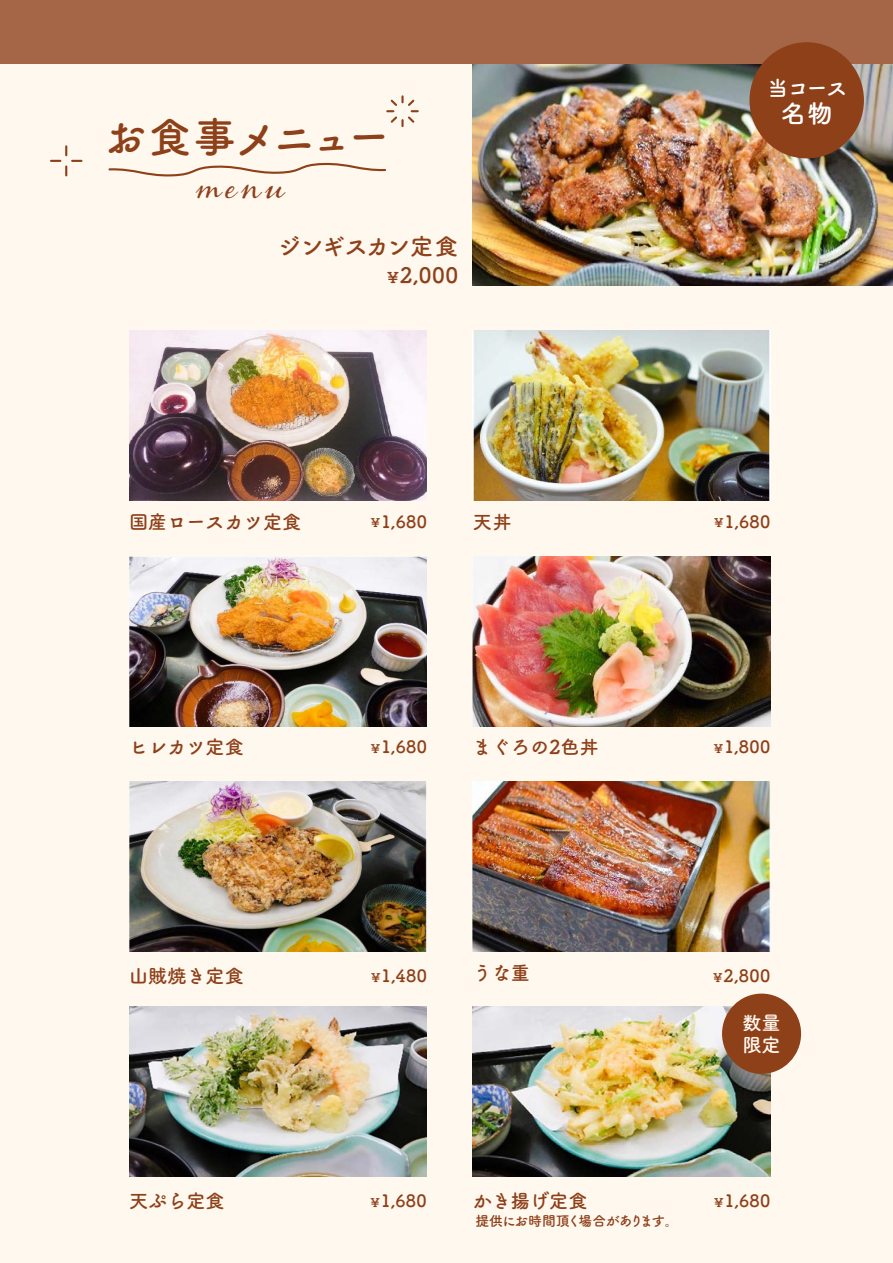
<style>
.page{position:relative;width:893px;height:1263px;background:#fff8ef}
.page>*{position:absolute;margin:0;border:0;box-sizing:border-box;transform-origin:0 0}
.t1{font:42.45px "Tsuku B Rd Gothic Std B";letter-spacing:-.065em;color:#8e4019}
.t2{font:37.2px "Alana";color:#8e4019}
.t3{font:25.5px "Tsuku B Rd Gothic Std B";color:#fff}
.t4{font:23.4px "Tsuku B Rd Gothic Std B";letter-spacing:-.04em;color:#8e4019}
.t5{font:21.3px "Tsuku B Rd Gothic Std B";color:#8e4019}
.t6{font:21.3px "Tsuku B Rd Gothic Std B";color:#fff}
.t7{font:19.2px "Tsuku B Rd Gothic Std B";color:#8e4019}
.t8{font:19.2px/22.4px "Tsuku B Rd Gothic Std B";color:#fff8ef}
.t9{font:16.95px "Tsuku B Rd Gothic Std B";letter-spacing:.025em;color:#8e4019}
.t10{font:13.8px "Tsuku B Rd Gothic Std B";letter-spacing:-.06em;color:#8e4019}
.s1{font-size:14.85px}
.s2{font-size:11.85px}
</style>
<div class="page">
<img style="left:473px;top:331px;width:297px;height:170px">
<img style="left:473px;top:64px;width:420px;height:222px">
<img style="left:129px;top:331px;width:298px;height:170px">
<img style="left:473px;top:556px;width:297px;height:170px">
<img style="left:129px;top:556px;width:298px;height:170px">
<img style="left:129px;top:1007px;width:298px;height:170px">
<img style="left:129px;top:781px;width:298px;height:170px">
<img style="left:473px;top:1007px;width:297px;height:170px">
<img style="left:473px;top:781px;width:297px;height:170px">
<div style="left:0;top:0;width:893px;height:64px;background:#a46647"></div>
<div style="left:722px;top:993px;width:79px;height:81px;background:#8e4019;border-radius:50%"></div>
<div style="left:749px;top:42px;width:115px;height:116px;background:#8e4019;border-radius:50%"></div>
<svg style="left:386px;top:95px;width:33px;height:32px"></svg>
<svg style="left:51px;top:146px;width:31px;height:29px"></svg>
<svg style="left:108px;top:162px;width:279px;height:15px"></svg>
<h1 class="t1" style="left:104px;top:104px;width:288px">お食事メニュー</h1>
<h2 class="t2" style="left:197px;top:164px;width:90px">menu</h2>
<h3 class="t4" style="left:278px;top:228px;width:182px">ジンギスカン定食</h3>
<p class="t5" style="left:387px;top:259px;width:73px"><span class="s1">¥</span>2,000</p>
<p class="t6" style="left:767px;top:71px;width:82px">当コース</p>
<h3 class="t3" style="left:781px;top:93px;width:54px">名物</h3>
<p class="t7" style="left:129px;top:507px;width:174px">国産ロースカツ定食</p>
<p class="t9" style="left:371px;top:508px;width:58px"><span class="s2">¥</span>1,680</p>
<p class="t7" style="left:473px;top:507px;width:41px">天丼</p>
<p class="t7" style="left:129px;top:732px;width:116px">ヒレカツ定食</p>
<p class="t9" style="left:371px;top:734px;width:58px"><span class="s2">¥</span>1,680</p>
<p class="t7" style="left:473px;top:732px;width:128px">まぐろの2色丼</p>
<p class="t9" style="left:714px;top:508px;width:58px"><span class="s2">¥</span>1,680</p>
<p class="t9" style="left:714px;top:734px;width:58px"><span class="s2">¥</span>1,800</p>
<p class="t7" style="left:129px;top:961px;width:116px">山賊焼き定食</p>
<p class="t7" style="left:129px;top:1186px;width:97px">天ぷら定食</p>
<p class="t9" style="left:371px;top:963px;width:57px"><span class="s2">¥</span>1,480</p>
<p class="t7" style="left:473px;top:958px;width:59px">うな重</p>
<p class="t9" style="left:713px;top:963px;width:59px"><span class="s2">¥</span>2,800</p>
<p class="t8" style="left:742px;top:1010px;width:40px">数量限定</p>
<p class="t9" style="left:371px;top:1188px;width:58px"><span class="s2">¥</span>1,680</p>
<p class="t7" style="left:473px;top:1186px;width:116px">かき揚げ定食</p>
<p class="t10" style="left:475px;top:1210px;width:205px">提供にお時間頂く場合があります。</p>
<p class="t9" style="left:714px;top:1188px;width:58px"><span class="s2">¥</span>1,680</p>
</div>
